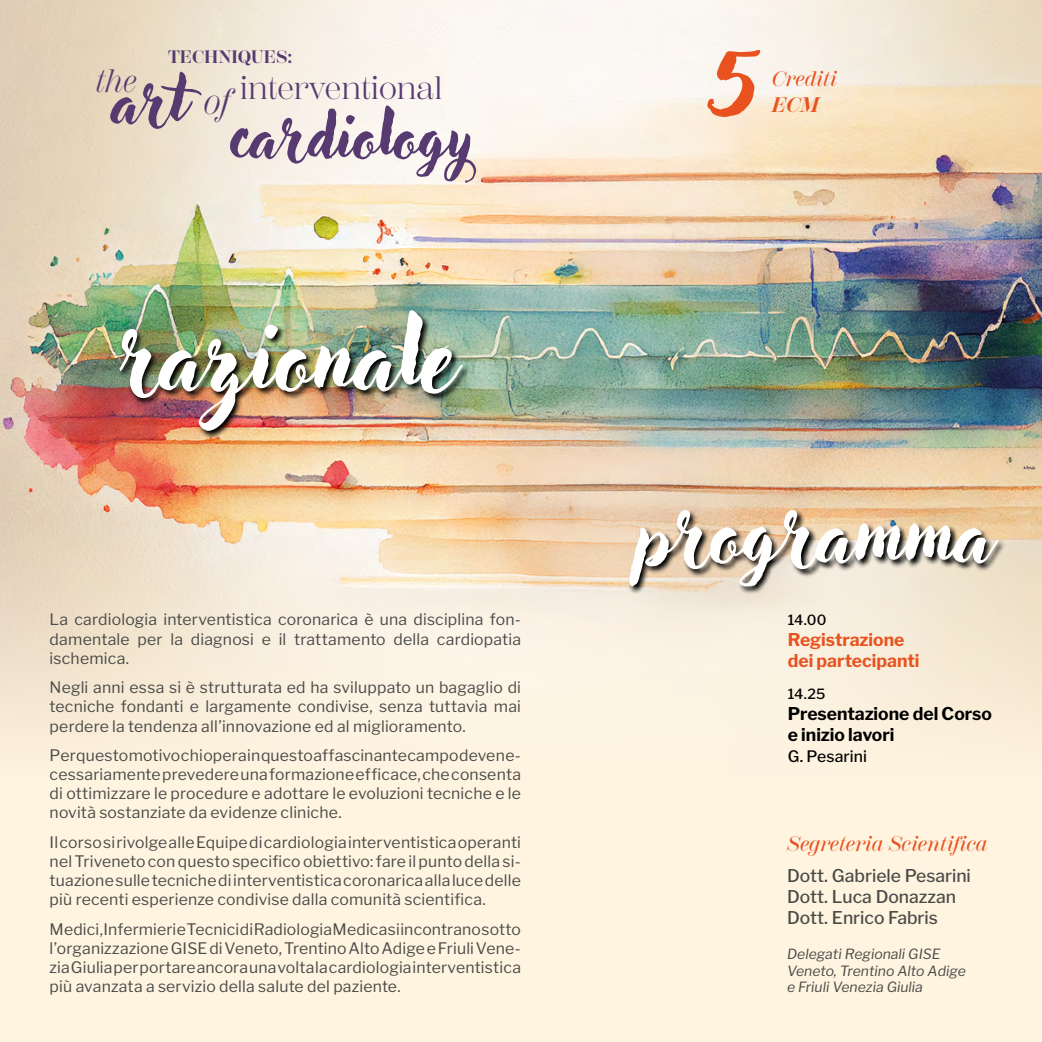
<style>
.page{position:relative;width:1042px;height:1042px;background:#fff4e0}
.page>*{position:absolute;margin:0;border:0;box-sizing:border-box;transform-origin:0 0}
.t1{font:105px "Adlery Pro";color:#e9521e}
.t2{font:98px "Adlery Pro";color:#fff}
.t3{font:84px "Adlery Pro";color:#fff}
.t4{font:64.75px "Adlery Pro";color:#573a70}
.t5{font:italic 36.4px "Scotch Display";color:#573a70}
.t6{font:32.38px "Scotch Display";color:#573a70}
.t7{font:italic 32.38px "Scotch Display";color:#573a70}
.t8{font:italic 500 21px "Scotch Display";color:#e9521e}
.t9{font:italic 700 21px "Scotch Display";color:#e9521e}
.t10{font:700 18.03px "Scotch Display";color:#573a70}
.t11{font:500 17.5px/21px "Libre Franklin";color:#4a4a49}
.t12{font:700 17.5px/21px "Libre Franklin";color:#000}
.t13{font:700 17.5px/21px "Libre Franklin";color:#e9521e}
.t14{font:15.75px/19.2px "Libre Franklin";letter-spacing:.015em;color:#4a4a49;text-align:justify}
.t15{font:500 15.75px "Libre Franklin";letter-spacing:.005em;color:#000}
.t16{font:italic 14px/16.8px "Libre Franklin";color:#4a4a49}
.t17{font:500 14px "Libre Franklin";color:#000}
</style>
<div class="page">
<img style="left:0;top:0;width:1042px;height:723px">
<svg style="left:628px;top:509px;width:378px;height:86px"></svg>
<img style="left:118px;top:310px;width:353px;height:129px">
<p class="t10" style="left:168px;top:47px;width:126px">TECHNIQUES:</p>
<h3 class="t6" style="left:240px;top:69px;width:204px">interventional</h3>
<h3 class="t7" style="left:95px;top:62px;width:43px">the</h3>
<h3 class="t4" style="left:112px;top:62px;width:75px">art</h3>
<h3 class="t5" style="left:204px;top:81px;width:28px">of</h3>
<h3 class="t4" style="left:230px;top:97px;width:246px">cardiology</h3>
<h2 class="t2" style="left:118px;top:297px;width:340px">razionale</h2>
<p class="t14" style="left:50px;top:610px;width:473px">La cardiologia interventistica coronarica è una disciplina fon&shy;damentale per la diagnosi e il trattamento della cardiopatia ischemica.</p>
<p class="t14" style="left:50px;top:678px;width:473px">Negli anni essa si è strutturata ed ha sviluppato un bagaglio di tecniche fondanti e largamente condivise, senza tuttavia mai perdere la tendenza all’innovazione ed al miglioramento.</p>
<p class="t14" style="left:50px;top:745px;width:473px">Per questo motivo chi opera in questo affascinante campo deve ne&shy;cessariamente prevedere una formazione efficace, che consenta di ottimizzare le procedure e adottare le evoluzioni tecniche e le novità sostanziate da evidenze cliniche.</p>
<p class="t14" style="left:50px;top:832px;width:473px">Il corso si rivolge alle Equipe di cardiologia interventistica operanti nel Triveneto con questo specifico obiettivo: fare il punto della si&shy;tuazione sulle tecniche di interventistica coronarica alla luce delle più recenti esperienze condivise dalla comunità scientifica.</p>
<p class="t14" style="left:50px;top:919px;width:473px">Medici, Infermieri e Tecnici di Radiologia Medica si incontrano sotto l’organizzazione GISE di Veneto, Trentino Alto Adige e Friuli Vene&shy;zia Giulia per portare ancora una volta la cardiologia interventistica più avanzata a servizio della salute del paziente.</p>
<h1 class="t1" style="left:705px;top:18px;width:55px">5</h1>
<h3 class="t8" style="left:772px;top:67px;width:66px">Crediti</h3>
<h3 class="t9" style="left:772px;top:92px;width:49px">ECM</h3>
<h3 class="t3" style="left:637px;top:483px;width:356px">programma</h3>
<p class="t17" style="left:788px;top:611px;width:40px">14.00</p>
<p class="t13" style="left:788px;top:629px;width:133px">Registrazione dei partecipanti</p>
<p class="t17" style="left:788px;top:685px;width:39px">14.25</p>
<p class="t12" style="left:788px;top:703px;width:206px">Presentazione del Corso e inizio lavori</p>
<p class="t15" style="left:788px;top:746px;width:81px">G. Pesarini</p>
<h3 class="t8" style="left:787px;top:831px;width:202px">Segreteria Scientifica</h3>
<p class="t11" style="left:787px;top:865px;width:185px">Dott. Gabriele Pesarini<br>Dott. Luca Donazzan<br>Dott. Enrico Fabris</p>
<p class="t16" style="left:787px;top:945px;width:180px">Delegati Regionali GISE<br>Veneto, Trentino Alto Adige e Friuli Venezia Giulia</p>
</div>
